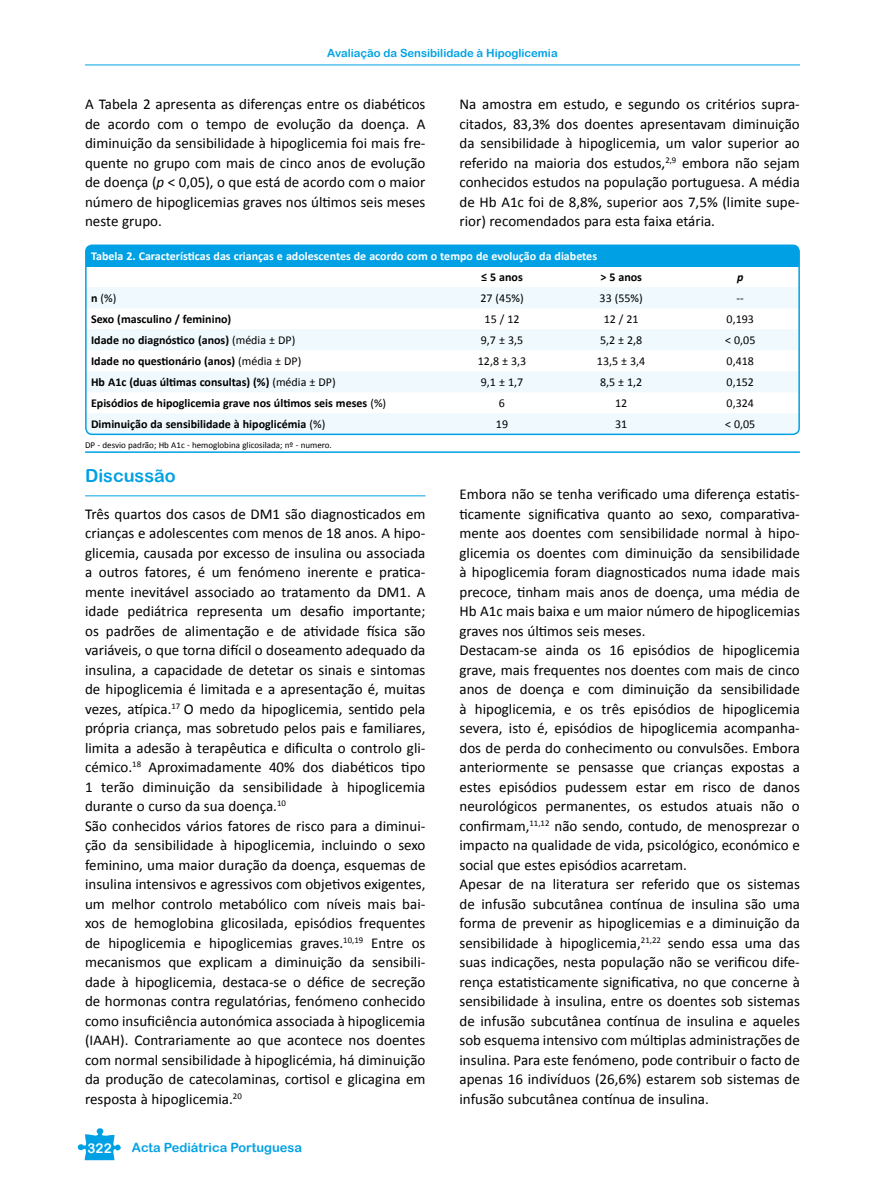
<style>
.page{position:relative;width:885px;height:1191px;background:#fff}
.page>*{position:absolute;margin:0;border:0;box-sizing:border-box;transform-origin:0 0}
.t1{font:18px "Arial Rounded MT Bold";color:#00a1e4}
.t2{font:15px/19.5px "Calibri";color:#000;text-align:justify}
.t3{font:13.5px "Arial Rounded MT Bold";color:#fff}
.t4{font:12.75px "Arial Rounded MT Bold";color:#00a1e4}
.t5{font:700 12px "Calibri";color:#000}
.t6{font:12px "Calibri";color:#000}
.t7{font:700 12px/21px "Calibri";color:#fff}
.t8{font:italic 700 12px "Calibri";color:#000}
.t9{font:11.25px "Arial Rounded MT Bold";color:#00a1e4}
.t10{font:9px "Calibri";color:#000}
.s1{font-style:italic}
.s2{color:#000}
.s3{font-weight:700}
.s4{font-weight:400}
</style>
<div class="page">
<hr style="left:85px;top:65px;width:714px;height:1px;background:#00a1e4">
<svg style="left:77px;top:1128px;width:44px;height:32px"></svg>
<hr style="left:85px;top:495px;width:340px;height:1px;background:#00a1e4">
<div style="left:86px;top:245px;width:713px;height:21px;background:#00a1e4"></div>
<svg style="left:88px;top:287px;width:711px;height:147px;fill:#eff9fe"></svg>
<div style="left:85px;top:244px;width:714px;height:191px;border:2px solid #00a1e4;border-radius:6px"></div>
<hr style="left:85px;top:451px;width:714px;height:2px;background:#00a1e4">
<p class="t9" style="left:327px;top:46px;width:232px">Avaliação da Sensibilidade à Hipoglicemia</p>
<p class="t2" style="left:85px;top:94px;width:342px">A Tabela 2 apresenta as diferenças entre os diabéticos de acordo com o tempo de evolução da doença. A diminuição da sensibilidade à hipoglicemia foi mais fre&shy;quente no grupo com mais de cinco anos de evolução de doença (<span class="s1">p</span> &lt; 0,05), o que está de acordo com o maior número de hipoglicemias graves nos últimos seis meses neste grupo.</p>
<p class="t2" style="left:459px;top:94px;width:342px">Na amostra em estudo, e segundo os critérios supra&shy;citados, 83,3% dos doentes apresentavam diminuição da sensibilidade à hipoglicemia, um valor superior ao referido na maioria dos estudos,<sup>2,9</sup> embora não sejam conhecidos estudos na população portuguesa. A média de Hb A1c foi de 8,8%, superior aos 7,5% (limite supe&shy;rior) recomendados para esta faixa etária.</p>
<p class="t7" style="left:481px;top:245px;width:117px;text-indent:-390px">Tabela 2. Características das crianças e adolescentes de acordo com o tempo de evolução da diabetes <span class="s2">≤ 5 anos</span></p>
<p class="t5" style="left:600px;top:270px;width:43px">&gt; 5 anos</p>
<p class="t8" style="left:737px;top:270px;width:8px">p</p>
<p class="t6" style="left:91px;top:291px;width:27px"><span class="s3">n</span> (%)</p>
<p class="t6" style="left:480px;top:291px;width:45px">27 (45%)</p>
<p class="t6" style="left:599px;top:291px;width:45px">33 (55%)</p>
<p class="t6" style="left:736px;top:291px;width:9px">--</p>
<p class="t5" style="left:91px;top:312px;width:142px">Sexo (masculino / feminino)</p>
<p class="t6" style="left:484px;top:312px;width:36px">15 / 12</p>
<p class="t6" style="left:603px;top:312px;width:36px">12 / 21</p>
<p class="t6" style="left:726px;top:312px;width:29px">0,193</p>
<p class="t5" style="left:91px;top:333px;width:206px">Idade no diagnóstico (anos) <span class="s4">(média ± DP)</span></p>
<p class="t6" style="left:481px;top:333px;width:44px">9,7 ± 3,5</p>
<p class="t6" style="left:600px;top:333px;width:44px">5,2 ± 2,8</p>
<p class="t6" style="left:725px;top:333px;width:32px">&lt; 0,05</p>
<p class="t5" style="left:91px;top:354px;width:212px">Idade no questionário (anos) <span class="s4">(média ± DP)</span></p>
<p class="t6" style="left:478px;top:354px;width:50px">12,8 ± 3,3</p>
<p class="t6" style="left:597px;top:354px;width:50px">13,5 ± 3,4</p>
<p class="t6" style="left:726px;top:354px;width:29px">0,418</p>
<p class="t5" style="left:91px;top:375px;width:246px">Hb A1c (duas últimas consultas) (%) <span class="s4">(média ± DP)</span></p>
<p class="t6" style="left:481px;top:375px;width:44px">9,1 ± 1,7</p>
<p class="t6" style="left:600px;top:375px;width:44px">8,5 ± 1,2</p>
<p class="t6" style="left:726px;top:375px;width:29px">0,152</p>
<p class="t5" style="left:91px;top:396px;width:296px">Episódios de hipoglicemia grave nos últimos seis meses <span class="s4">(%)</span></p>
<p class="t6" style="left:499px;top:396px;width:8px">6</p>
<p class="t6" style="left:615px;top:396px;width:14px">12</p>
<p class="t6" style="left:726px;top:396px;width:29px">0,324</p>
<p class="t5" style="left:91px;top:417px;width:236px">Diminuição da sensibilidade à hipoglicémia <span class="s4">(%)</span></p>
<p class="t6" style="left:496px;top:417px;width:14px">19</p>
<p class="t6" style="left:615px;top:417px;width:14px">31</p>
<p class="t6" style="left:725px;top:417px;width:32px">&lt; 0,05</p>
<p class="t10" style="left:85px;top:439px;width:248px">DP - desvio padrão; Hb A1c - hemoglobina glicosilada; nº - numero.</p>
<p class="t1" style="left:85px;top:465px;width:92px">Discussão</p>
<p class="t2" style="left:85px;top:503px;width:342px;text-align:left">Três quartos dos casos de DM1 são diagnosticados em crianças e adolescentes com menos de 18 anos. A hipo&shy;glicemia, causada por excesso de insulina ou associada a outros fatores, é um fenómeno inerente e pratica&shy;mente inevitável associado ao tratamento da DM1. A idade pediátrica representa um desafio importante; os padrões de alimentação e de atividade física são variáveis, o que torna difícil o doseamento adequado da insulina, a capacidade de detetar os sinais e sintomas de hipoglicemia é limitada e a apresentação é, muitas vezes, atípica.<sup>17</sup> O medo da hipoglicemia, sentido pela própria criança, mas sobretudo pelos pais e familiares, limita a adesão à terapêutica e dificulta o controlo gli&shy;cémico.<sup>18</sup> Aproximadamente 40% dos diabéticos tipo 1 terão diminuição da sensibilidade à hipoglicemia durante o curso da sua doença.<sup>10<br></sup>São conhecidos vários fatores de risco para a diminui&shy;ção da sensibilidade à hipoglicemia, incluindo o sexo feminino, uma maior duração da doença, esquemas de insulina intensivos e agressivos com objetivos exigentes, um melhor controlo metabólico com níveis mais bai&shy;xos de hemoglobina glicosilada, episódios frequentes de hipoglicemia e hipoglicemias graves.<sup>10,19</sup> Entre os mecanismos que explicam a diminuição da sensibili&shy;dade à hipoglicemia, destaca-se o défice de secreção de hormonas contra regulatórias, fenómeno conhecido como insuficiência autonómica associada à hipoglicemia (IAAH). Contrariamente ao que acontece nos doentes com normal sensibilidade à hipoglicémia, há diminuição da produção de catecolaminas, cortisol e glicagina em resposta à hipoglicemia.<sup>20</sup></p>
<p class="t3" style="left:88px;top:1139px;width:26px">322</p>
<p class="t4" style="left:132px;top:1140px;width:171px">Acta Pediátrica Portuguesa</p>
<p class="t2" style="left:459px;top:484px;width:342px;text-align:left">Embora não se tenha verificado uma diferença estatis&shy;ticamente significativa quanto ao sexo, comparativa&shy;mente aos doentes com sensibilidade normal à hipo&shy;glicemia os doentes com diminuição da sensibilidade à hipoglicemia foram diagnosticados numa idade mais precoce, tinham mais anos de doença, uma média de Hb A1c mais baixa e um maior número de hipoglicemias graves nos últimos seis meses.<br>Destacam-se ainda os 16 episódios de hipoglicemia grave, mais frequentes nos doentes com mais de cinco anos de doença e com diminuição da sensibilidade à hipoglicemia, e os três episódios de hipoglicemia severa, isto é, episódios de hipoglicemia acompanha&shy;dos de perda do conhecimento ou convulsões. Embora anteriormente se pensasse que crianças expostas a estes episódios pudessem estar em risco de danos neurológicos permanentes, os estudos atuais não o confirmam,<sup>11,12</sup> não sendo, contudo, de menosprezar o impacto na qualidade de vida, psicológico, económico e social que estes episódios acarretam.<br>Apesar de na literatura ser referido que os sistemas de infusão subcutânea contínua de insulina são uma forma de prevenir as hipoglicemias e a diminuição da sensibilidade à hipoglicemia,<sup>21,22</sup> sendo essa uma das suas indicações, nesta população não se verificou dife&shy;rença estatisticamente significativa, no que concerne à sensibilidade à insulina, entre os doentes sob sistemas de infusão subcutânea contínua de insulina e aqueles sob esquema intensivo com múltiplas administrações de insulina. Para este fenómeno, pode contribuir o facto de apenas 16 indivíduos (26,6%) estarem sob sistemas de infusão subcutânea contínua de insulina.</p>
</div>
